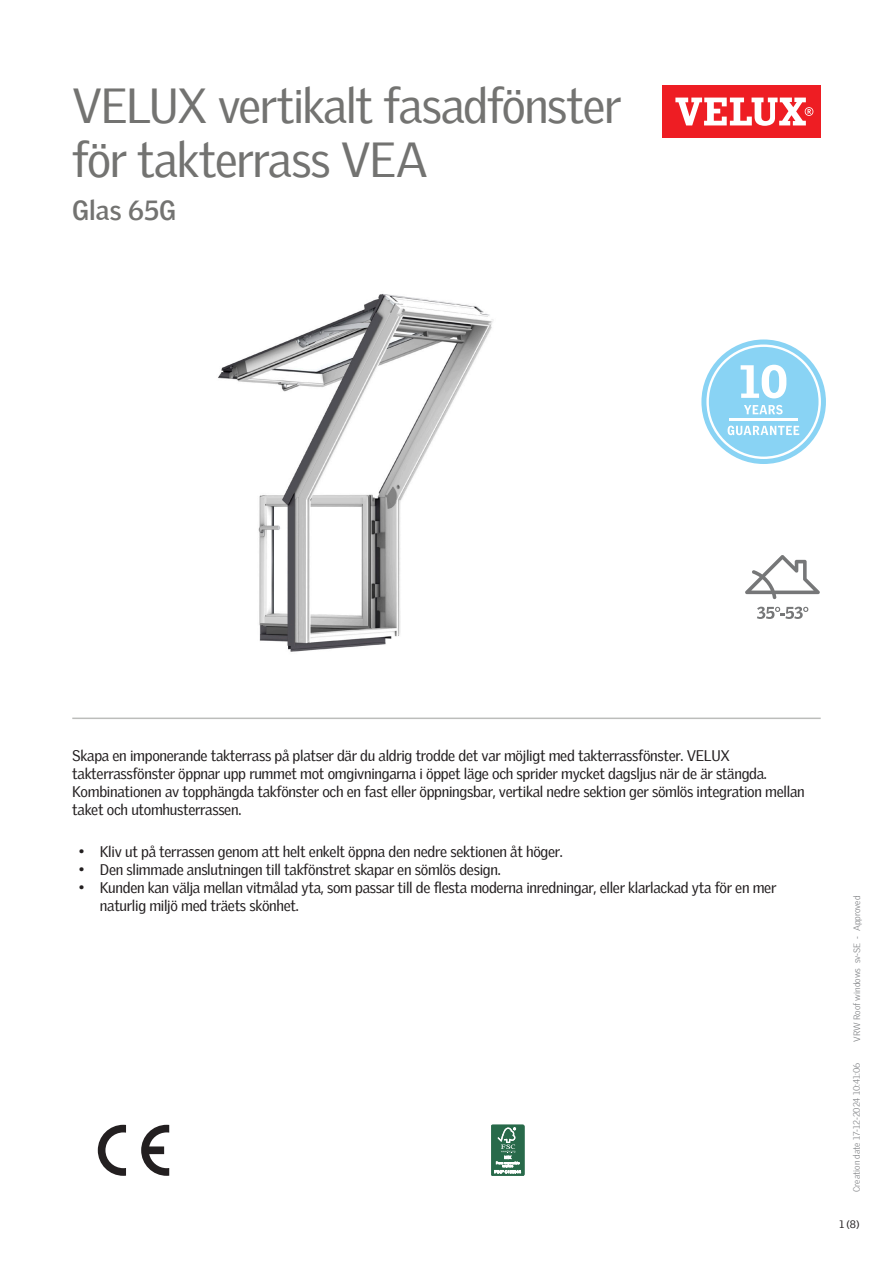
<style>
.page{position:relative;width:893px;height:1263px;background:#fff}
.page>*{position:absolute;margin:0;border:0;box-sizing:border-box;transform-origin:0 0}
.Headline{font:48px/54px "Velux Gothic";letter-spacing:-.03em;color:#737371}
.t1{font:700 27px "Velux Gothic";color:#737371}
.Body_Regular{font:15px/18px "Velux Gothic";letter-spacing:-.02em;color:#231f20}
.t2{font:10.5px "Velux Gothic";color:#231f20}
.t3{font:300 9px "Velux Gothic";color:#7c7e81}
</style>
<div class="page">
<div style="left:662px;top:85px;width:159px;height:53px;background:#ee1d23"></div>
<svg style="left:675px;top:98px;width:138px;height:28px"></svg>
<hr style="left:72px;top:717px;width:749px;height:2px;background:#bcbdbb">
<svg style="left:745px;top:555px;width:75px;height:44px"></svg>
<svg style="left:757px;top:607px;width:51px;height:12px"></svg>
<svg style="left:141px;top:1125px;width:28px;height:51px"></svg>
<svg style="left:98px;top:1125px;width:28px;height:51px"></svg>
<svg style="left:491px;top:1125px;width:33px;height:51px"></svg>
<div style="left:491px;top:1125px;width:33px;height:51px;border:1px solid #286a4a;border-radius:2px"></div>
<svg style="left:495px;top:1127px;width:26px;height:46px"></svg>
<svg style="left:701px;top:339px;width:125px;height:125px"></svg>
<img style="left:218px;top:293px;width:276px;height:359px">
<p class="Headline" style="left:72px;top:74px;width:550px">VELUX vertikalt fasadfönster för takterrass VEA</p>
<p class="t1" style="left:72px;top:190px;width:105px">Glas 65G</p>
<p class="Body_Regular" style="left:72px;top:745px;width:734px">Skapa en imponerande takterrass på platser där du aldrig trodde det var möjligt med takterrassfönster. VELUX takterrassfönster öppnar upp rummet mot omgivningarna i öppet läge och sprider mycket dagsljus när de är stängda.<br>Kombinationen av topphängda takfönster och en fast eller öppningsbar, vertikal nedre sektion ger sömlös integration mellan taket och utomhusterrassen.</p>
<p class="Body_Regular" style="left:79px;top:841px;width:486px">• Kliv ut på terrassen genom att helt enkelt öppna den nedre sektionen åt höger.</p>
<p class="Body_Regular" style="left:79px;top:859px;width:423px">• Den slimmade anslutningen till takfönstret skapar en sömlös design.</p>
<p class="Body_Regular" style="left:100px;top:877px;width:678px;text-indent:-21px">• Kunden kan välja mellan vitmålad yta, som passar till de flesta moderna inredningar, eller klarlackad yta för en mer naturlig miljö med träets skönhet.</p>
<p class="t3" style="left:850px;top:1042px;width:148px;rotate:-90deg">VRW Roof windows sv-SE - Approved</p>
<p class="t3" style="left:850px;top:1192px;width:131px;rotate:-90deg">Creation date 17-12-2024 10:41:06</p>
<p class="t2" style="left:839px;top:1216px;width:22px">1 (8)</p>
</div>
